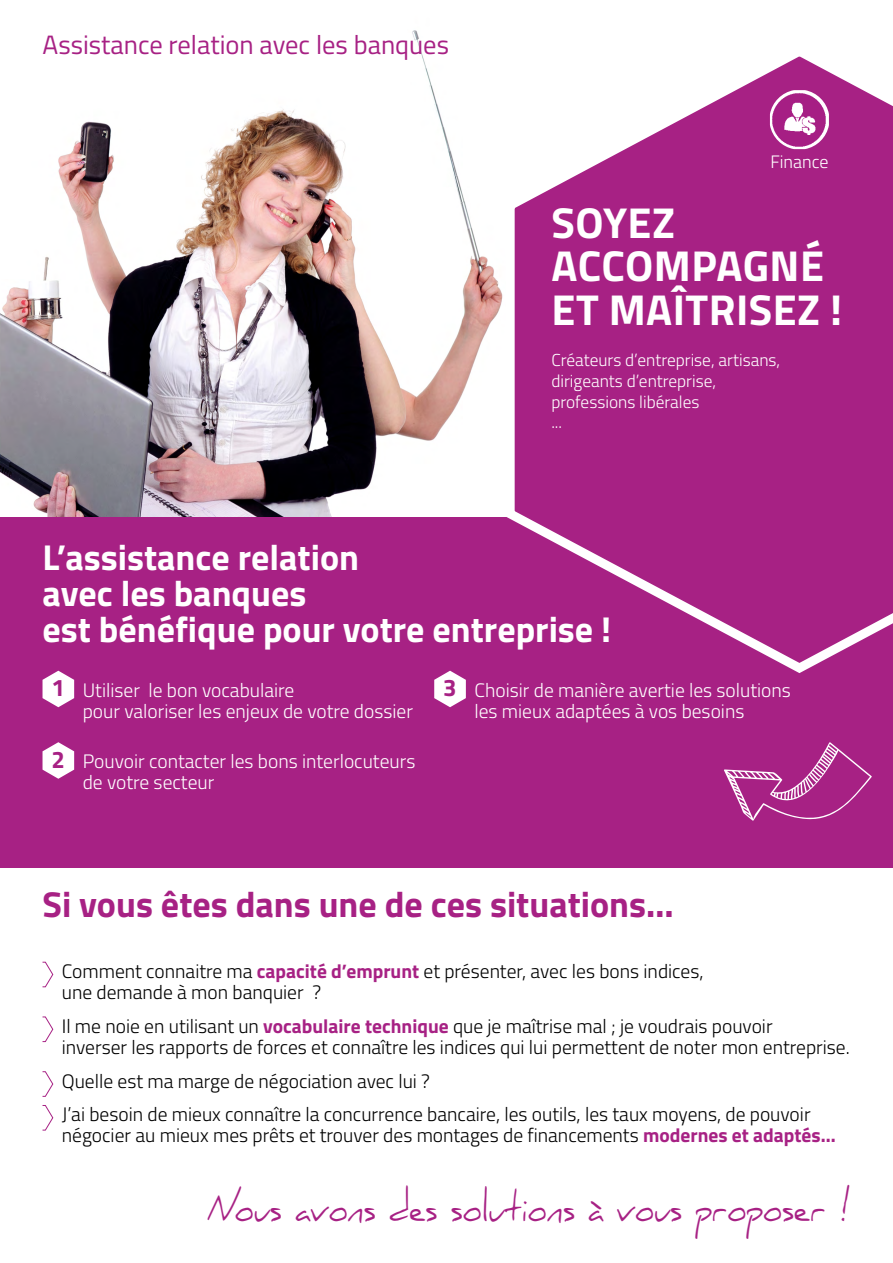
<style>
.page{position:relative;width:893px;height:1263px;background:#fff}
.page>*{position:absolute;margin:0;border:0;box-sizing:border-box;transform-origin:0 0}
.t1{font:700 43.35px/43.3px "Titillium";letter-spacing:.01em;color:#fff}
.t2{font:39.3px "Daniel";color:#a72184;scale:.8 1}
.t3{font:700 36px/36px "Titillium";color:#fff}
.t4{font:700 36px "Titillium";color:#a72184}
.t5{font:26.55px "Titillium";color:#a72184}
.t6{font:300 19.5px/21px "Titillium";color:#000}
.t7{font:300 19.5px/21px "Titillium";color:#fff}
.t8{font:300 18px "Titillium";color:#fff}
.t9{font:300 17.25px/20.9px "Titillium";color:#fff}
.s1{font-weight:700;font-size:24px;color:#a72184}
.s2{font-weight:700;color:#a72184}
</style>
<div class="page">
<img style="left:0;top:30px;width:501px;height:487px">
<div style="left:0;top:517px;width:893px;height:350px;background:#a72184"></div>
<svg style="left:43px;top:671px;width:31px;height:36px"></svg>
<svg style="left:43px;top:742px;width:31px;height:37px"></svg>
<svg style="left:434px;top:671px;width:32px;height:36px"></svg>
<svg style="left:724px;top:742px;width:148px;height:79px"></svg>
<svg style="left:501px;top:56px;width:392px;height:617px"></svg>
<div style="left:551px;top:205px;width:333px;height:293px;background:#a72184"></div>
<svg style="left:42px;top:961px;width:12px;height:26px"></svg>
<svg style="left:42px;top:1016px;width:12px;height:26px"></svg>
<svg style="left:42px;top:1071px;width:12px;height:26px"></svg>
<svg style="left:42px;top:1105px;width:12px;height:26px"></svg>
<img style="left:770px;top:90px;width:59px;height:59px">
<h3 class="t5" style="left:43px;top:25px;width:408px">Assistance relation avec les banques</h3>
<p class="t8" style="left:770px;top:148px;width:60px">Finance</p>
<h1 class="t1" style="left:552px;top:199px;width:292px">SOYEZ<br>ACCOMPAGNÉ<br>ET MAÎTRISEZ !</h1>
<p class="t9" style="left:551px;top:349px;width:230px">Créateurs d’entreprise, artisans, dirigeants d’entreprise, professions libérales<br>...</p>
<h3 class="t3" style="left:43px;top:538px;width:570px">L’assistance relation<br>avec les banques<br>est bénéfique pour votre entreprise !</h3>
<p class="t7" style="left:83px;top:678px;width:332px;text-indent:-31px"><span class="s1">1</span> Utiliser le bon vocabulaire<br>pour valoriser les enjeux de votre dossier</p>
<p class="t7" style="left:83px;top:750px;width:334px;text-indent:-31px"><span class="s1">2</span> Pouvoir contacter les bons interlocuteurs de votre secteur</p>
<p class="t7" style="left:474px;top:678px;width:318px;text-indent:-31px"><span class="s1">3</span> Choisir de manière avertie les solutions les mieux adaptées à vos besoins</p>
<h3 class="t4" style="left:43px;top:877px;width:633px">Si vous êtes dans une de ces situations…</h3>
<p class="t6" style="left:62px;top:960px;width:643px">Comment connaitre ma <span class="s2">capacité d’emprunt</span> et présenter, avec les bons indices, une demande à mon banquier ?</p>
<p class="t6" style="left:62px;top:1015px;width:789px">Il me noie en utilisant un <span class="s2">vocabulaire technique</span> que je maîtrise mal ; je voudrais pouvoir<br>inverser les rapports de forces et connaître les indices qui lui permettent de noter mon entreprise.</p>
<p class="t6" style="left:62px;top:1063px;width:750px;line-height:33.8px">Quelle est ma marge de négociation avec lui ?<br>J’ai besoin de mieux connaître la concurrence bancaire, les outils, les taux moyens, de pouvoir</p>
<p class="t6" style="left:62px;top:1124px;width:775px">négocier au mieux mes prêts et trouver des montages de financements <span class="s2">modernes et adaptés...</span></p>
<h2 class="t2" style="left:207px;top:1184px;width:806px">Nous avons des solutions à vous proposer !</h2>
</div>
